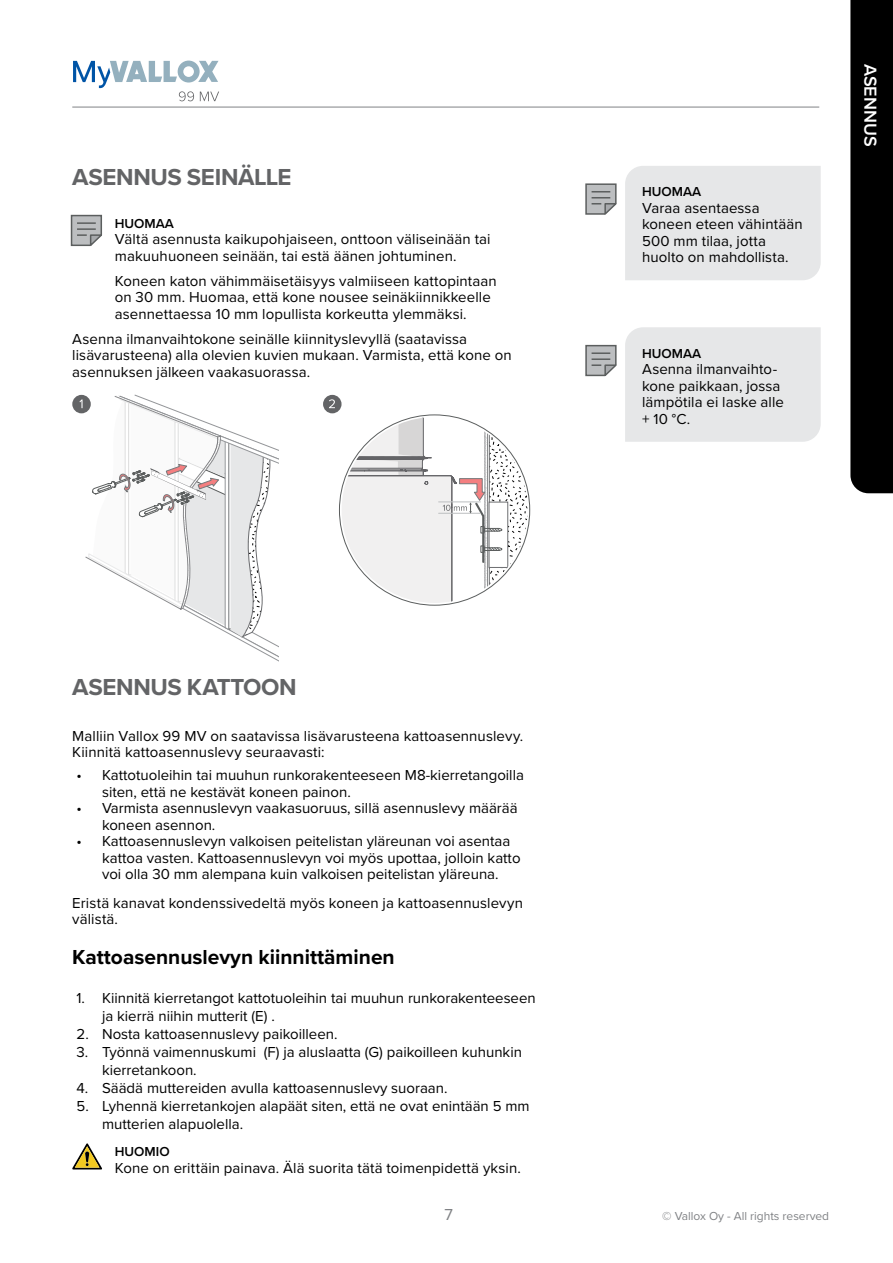
<style>
.page{position:relative;width:893px;height:1263px;background:#fff}
.page>*{position:absolute;margin:0;border:0;box-sizing:border-box;transform-origin:0 0}
.t1{font:700 24px "Proxima Nova";letter-spacing:-.015em;color:#636466}
.t2{font:700 21px "Proxima Nova";color:#000}
.t3{font:600 18px "Proxima Nova";color:#fff}
.t4{font:16.5px "Proxima Nova";color:#808285}
.t5{font:15px/16.5px "Proxima Nova";color:#000}
.t6{font:600 13.5px "Proxima Nova";color:#000}
.t7{font:12px "Proxima Nova";color:#808285}
</style>
<div class="page">
<div style="left:850px;top:0;width:43px;height:493px;background:#000"></div>
<hr style="left:72px;top:107px;width:747px;height:1px;background:#808285">
<svg style="left:73px;top:61px;width:146px;height:40px"></svg>
<div style="left:72px;top:395px;width:19px;height:18px;background:#636466;border-radius:50%"></div>
<div style="left:323px;top:395px;width:19px;height:18px;background:#636466;border-radius:50%"></div>
<svg style="left:329px;top:399px;width:6px;height:9px"></svg>
<svg style="left:79px;top:394px;width:200px;height:268px"></svg>
<svg style="left:342px;top:417px;width:185px;height:186px"></svg>
<svg style="left:71px;top:215px;width:31px;height:31px"></svg>
<svg style="left:72px;top:1143px;width:30px;height:26px"></svg>
<div style="left:625px;top:166px;width:196px;height:114px;background:#e6e7e8"></div>
<svg style="left:585px;top:183px;width:32px;height:32px"></svg>
<div style="left:625px;top:327px;width:196px;height:115px;background:#e6e7e8"></div>
<svg style="left:585px;top:345px;width:32px;height:31px"></svg>
<h1 class="t1" style="left:72px;top:159px;width:221px">ASENNUS SEINÄLLE</h1>
<p class="t6" style="left:115px;top:213px;width:61px">HUOMAA</p>
<p class="t5" style="left:115px;top:230px;width:377px">Vältä asennusta kaikupohjaiseen, onttoon väliseinään tai makuuhuoneen seinään, tai estä äänen johtuminen.</p>
<p class="t5" style="left:115px;top:272px;width:383px">Koneen katon vähimmäisetäisyys valmiiseen kattopintaan on 30 mm. Huomaa, että kone nousee seinäkiinnikkeelle asennettaessa 10 mm lopullista korkeutta ylemmäksi.</p>
<p class="t5" style="left:72px;top:330px;width:441px">Asenna ilmanvaihtokone seinälle kiinnityslevyllä (saatavissa lisävarusteena) alla olevien kuvien mukaan. Varmista, että kone on asennuksen jälkeen vaakasuorassa.</p>
<p class="t6" style="left:642px;top:182px;width:61px">HUOMAA</p>
<p class="t5" style="left:642px;top:199px;width:162px">Varaa asentaessa koneen eteen vähintään<br>500 mm tilaa, jotta huolto on mahdollista.</p>
<p class="t6" style="left:642px;top:343px;width:61px">HUOMAA</p>
<p class="t5" style="left:642px;top:360px;width:143px">Asenna ilmanvaihto&shy;kone paikkaan, jossa lämpötila ei laske alle + 10 °C.</p>
<p class="t3" style="left:884px;top:64px;width:84px;rotate:90deg">ASENNUS</p>
<h1 class="t1" style="left:72px;top:669px;width:226px">ASENNUS KATTOON</h1>
<p class="t5" style="left:72px;top:727px;width:453px">Malliin Vallox 99 MV on saatavissa lisävarusteena kattoasennuslevy.<br>Kiinnitä kattoasennuslevy seuraavasti:</p>
<p class="t5" style="left:102px;top:766px;width:423px;text-indent:-26px">• Kattotuoleihin tai muuhun runkorakenteeseen M8-kierretangoilla siten, että ne kestävät koneen painon.</p>
<p class="t5" style="left:102px;top:799px;width:417px;text-indent:-26px">• Varmista asennuslevyn vaakasuoruus, sillä asennuslevy määrää koneen asennon.</p>
<p class="t5" style="left:102px;top:832px;width:420px;text-indent:-26px">• Kattoasennuslevyn valkoisen peitelistan yläreunan voi asentaa kattoa vasten. Kattoasennuslevyn voi myös upottaa, jolloin katto voi olla 30 mm alempana kuin valkoisen peitelistan yläreuna.</p>
<p class="t5" style="left:72px;top:894px;width:452px">Eristä kanavat kondenssivedeltä myös koneen ja kattoasennuslevyn välistä.</p>
<h2 class="t2" style="left:72px;top:942px;width:324px">Kattoasennuslevyn kiinnittäminen</h2>
<p class="t5" style="left:102px;top:988px;width:435px;line-height:18px;text-indent:-26px">1. Kiinnitä kierretangot kattotuoleihin tai muuhun runkorakenteeseen ja kierrä niihin mutterit (E) .</p>
<p class="t5" style="left:77px;top:1025px;width:262px">2. Nosta kattoasennuslevy paikoilleen.</p>
<p class="t5" style="left:102px;top:1042px;width:421px;line-height:18px;text-indent:-26px">3. Työnnä vaimennuskumi (F) ja aluslaatta (G) paikoilleen kuhunkin kierretankoon.</p>
<p class="t5" style="left:77px;top:1079px;width:372px">4. Säädä muttereiden avulla kattoasennuslevy suoraan.</p>
<p class="t5" style="left:102px;top:1096px;width:429px;line-height:18px;text-indent:-26px">5. Lyhennä kierretankojen alapäät siten, että ne ovat enintään 5 mm mutterien alapuolella.</p>
<p class="t6" style="left:115px;top:1141px;width:56px">HUOMIO</p>
<p class="t5" style="left:115px;top:1159px;width:408px">Kone on erittäin painava. Älä suorita tätä toimenpidettä yksin.</p>
<p class="t4" style="left:444px;top:1202px;width:10px">7</p>
<p class="t7" style="left:662px;top:1207px;width:168px">© Vallox Oy - All rights reserved</p>
</div>
